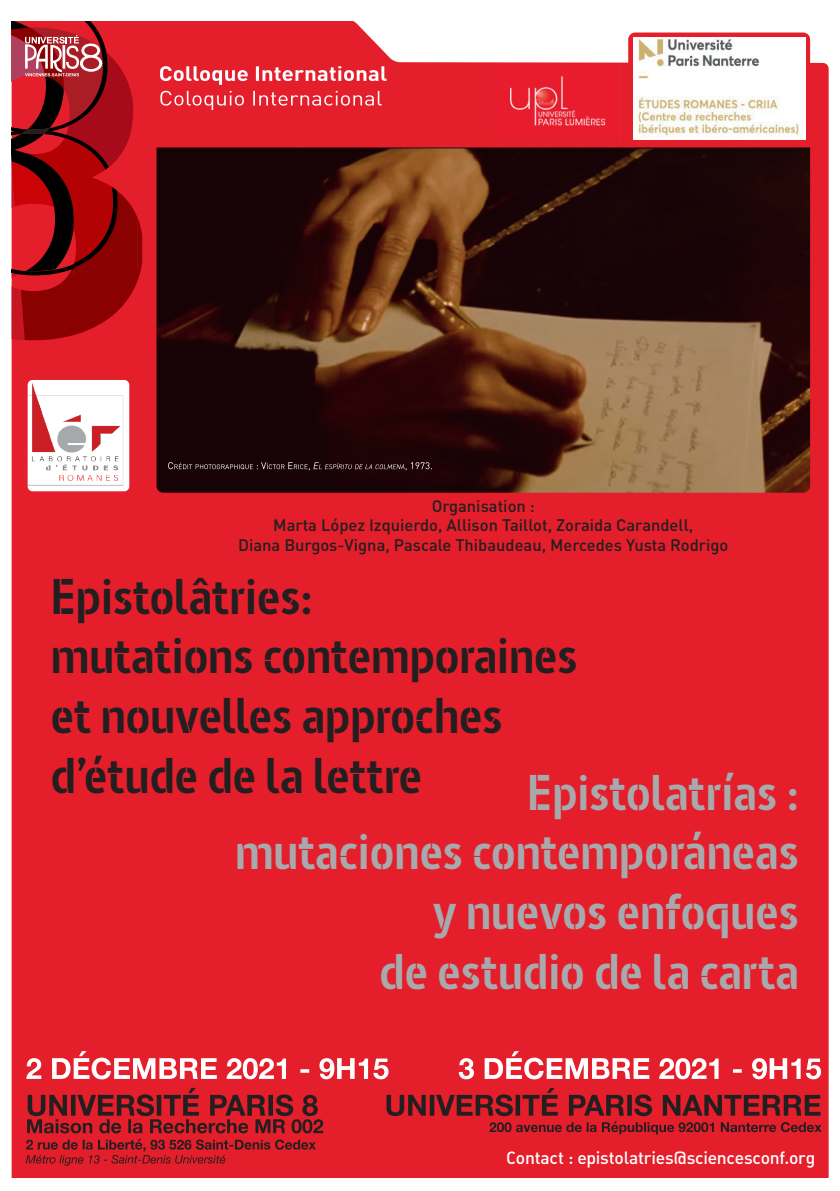
<style>
.page{position:relative;width:840px;height:1191px;background:#fff}
.page>*{position:absolute;margin:0;border:0;box-sizing:border-box;transform-origin:0 0}
.t1{font:700 49.8px/59.6px "Barna Stencil";color:#231f20}
.t2{font:700 49.8px/59.6px "Barna Stencil";color:#a8a9ad;text-align:right}
.t3{font:17.4px "DIN Medium Alternate";letter-spacing:-.015em;color:#fff}
.t4{font:500 16.4px/19.8px "DIN";color:#231f20;text-align:center}
</style>
<div class="page">
<div style="left:12px;top:22px;width:816px;height:1155px;background:#e41e2b"></div>
<svg style="left:11px;top:22px;width:131px;height:318px;background:#a2151c"></svg>
<img style="left:28px;top:380px;width:101px;height:111px">
<img style="left:156px;top:147px;width:653px;height:346px">
<svg style="left:160px;top:91px;width:221px;height:19px;background:#e8454f"></svg>
<svg style="left:160px;top:66px;width:226px;height:19px"></svg>
<svg style="left:168px;top:462px;width:263px;height:8px;background:#3c292b"></svg>
<img style="left:632px;top:37px;width:172px;height:102px">
<div style="left:628px;top:33px;width:181px;height:111px;border:3px solid #e41e2b;border-radius:6px"></div>
<svg style="left:386px;top:1087px;width:435px;height:47px;background:#ad1e27"></svg>
<svg style="left:458px;top:1051px;width:362px;height:28px"></svg>
<img style="left:494px;top:68px;width:125px;height:73px">
<svg style="left:26px;top:1087px;width:297px;height:78px;background:#ae1e27"></svg>
<svg style="left:26px;top:1051px;width:362px;height:28px"></svg>
<p class="t4" style="left:238px;top:495px;width:491px">Organisation :<br>Marta López Izquierdo, Allison Taillot, Zoraida Carandell,<br>Diana Burgos-Vigna, Pascale Thibaudeau, Mercedes Yusta Rodrigo</p>
<h1 class="t1" style="left:51px;top:567px;width:528px">Epistolâtries:<br>mutations contemporaines et nouvelles approches d’étude de la lettre</h1>
<h1 class="t2" style="left:235px;top:763px;width:565px">Epistolatrías :<br>mutaciones contemporáneas y nuevos enfoques<br>de estudio de la carta</h1>
<p class="t3" style="left:506px;top:1146px;width:310px">Contact : epistolatries@sciencesconf.org</p>
</div>
